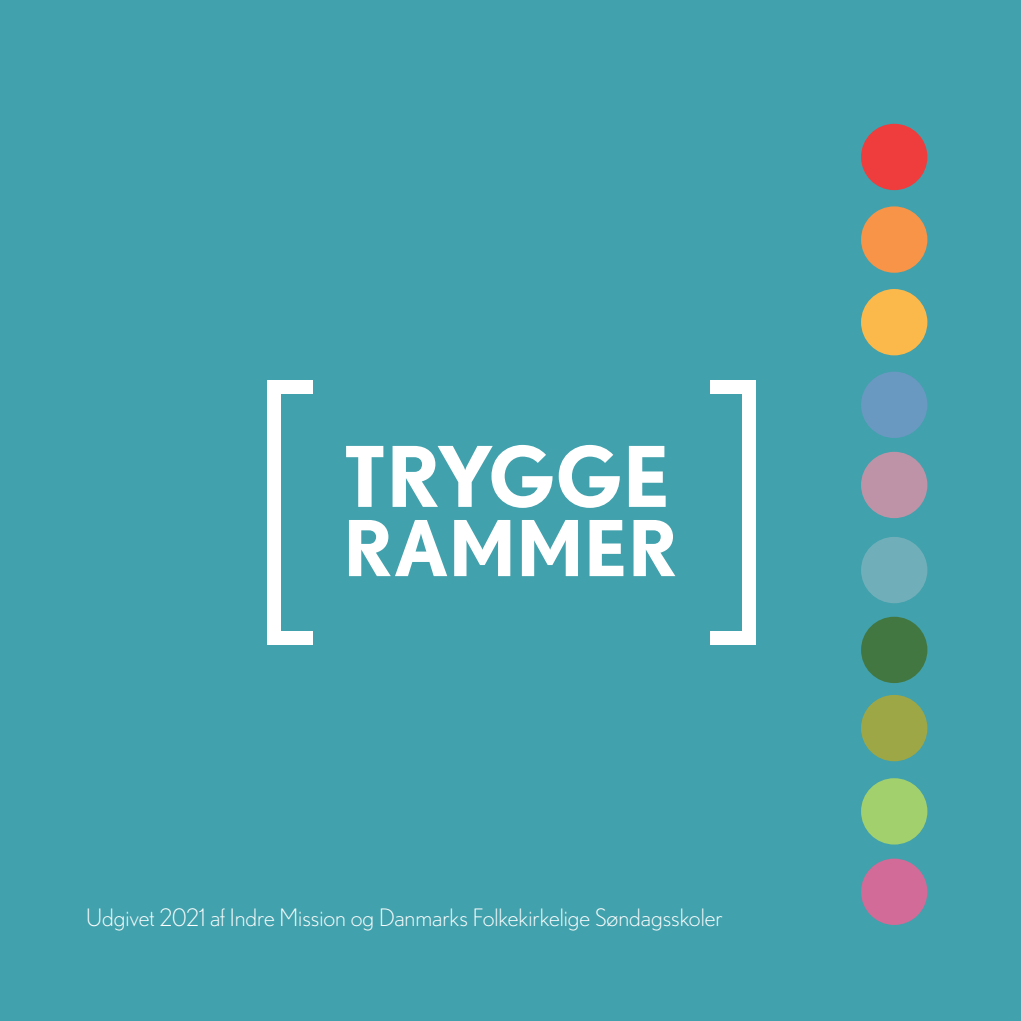
<style>
.page{position:relative;width:1021px;height:1021px;background:#fff}
.page>*{position:absolute;margin:0;border:0;box-sizing:border-box;transform-origin:0 0}
.TRYG_overskrift_0{font:700 83.4px "Nobel";color:#fff}
.TRYG_overskrift_0-2{font:700 76.8px "Nobel";color:#fff}
.TRYG_overskift_3{font:300 24px "Nobel";color:#fff}
</style>
<div class="page">
<div style="left:0;top:0;width:1020px;height:1020px;background:#41a1ac"></div>
<div style="left:741px;top:380px;width:14px;height:265px;background:#fff"></div>
<div style="left:710px;top:380px;width:45px;height:14px;background:#fff"></div>
<div style="left:710px;top:631px;width:45px;height:14px;background:#fff"></div>
<div style="left:267px;top:380px;width:14px;height:265px;background:#fff"></div>
<div style="left:267px;top:380px;width:45px;height:14px;background:#fff"></div>
<div style="left:267px;top:631px;width:45px;height:14px;background:#fff"></div>
<div style="left:861px;top:452px;width:66px;height:66px;background:#bf93a7;border-radius:50%"></div>
<div style="left:861px;top:289px;width:66px;height:66px;background:#fcb94b;border-radius:50%"></div>
<div style="left:861px;top:124px;width:66px;height:66px;background:#ee3d3c;border-radius:50%"></div>
<div style="left:861px;top:371px;width:66px;height:67px;background:#6999c1;border-radius:50%"></div>
<div style="left:861px;top:206px;width:66px;height:67px;background:#f79447;border-radius:50%"></div>
<div style="left:861px;top:858px;width:66px;height:66px;background:#d26b97;border-radius:50%"></div>
<div style="left:861px;top:695px;width:66px;height:66px;background:#9ea745;border-radius:50%"></div>
<div style="left:861px;top:537px;width:66px;height:66px;background:#70afba;border-radius:50%"></div>
<div style="left:861px;top:778px;width:66px;height:66px;background:#a2d06d;border-radius:50%"></div>
<div style="left:861px;top:616px;width:66px;height:67px;background:#437741;border-radius:50%"></div>
<p class="TRYG_overskrift_0" style="left:343px;top:427px;width:329px">TRYGGE</p>
<p class="TRYG_overskrift_0-2" style="left:343px;top:502px;width:336px">RAMMER</p>
<p class="TRYG_overskift_3" style="left:86px;top:903px;width:638px">Udgivet 2021 af Indre Mission og Danmarks Folkekirkelige Søndagsskoler</p>
</div>
